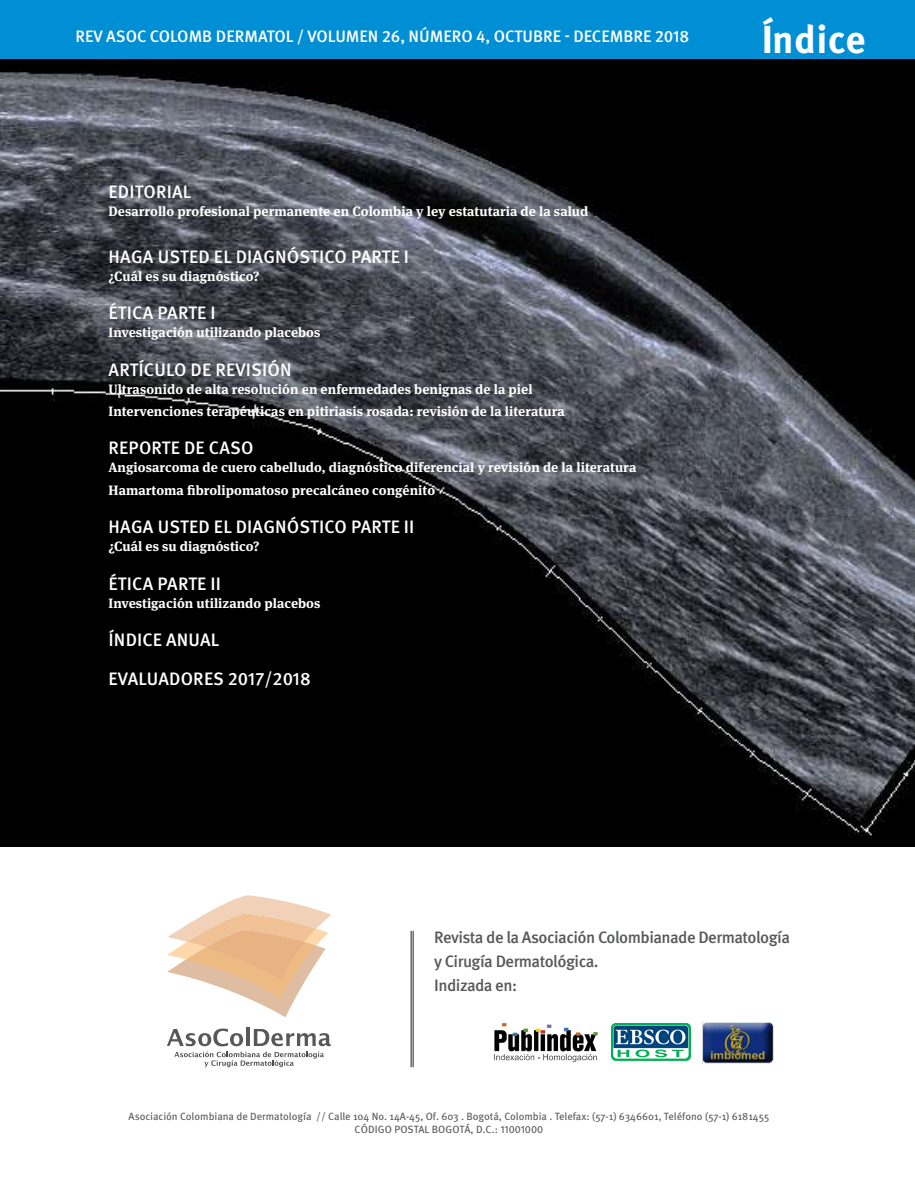
<style>
.page{position:relative;width:915px;height:1191px;background:#fff}
.page>*{position:absolute;margin:0;border:0;box-sizing:border-box;transform-origin:0 0}
.t1{font:700 39px "Meta Pro";letter-spacing:.01em;color:#fff}
.t2{font:500 18px/38.5px "Meta Pro";letter-spacing:.01em;color:#fff}
.t3{font:500 16.5px/24px "Meta Pro";letter-spacing:-.03em;color:#57585a}
.t4{font:500 16.5px "Meta Pro";color:#fff}
.t5{font:700 13.5px/22.2px "Meta Serif OT";letter-spacing:.005em;color:#fff}
.t6{font:10.5px/12.6px "Meta Pro";color:#57585a;text-align:center}
</style>
<div class="page">
<div style="left:0;top:0;width:914px;height:60px;background:#008fd5"></div>
<hr style="left:246px;top:1027px;width:3px;height:19px;background:#57585a">
<svg style="left:167px;top:1028px;width:163px;height:39px"></svg>
<svg style="left:167px;top:895px;width:164px;height:122px"></svg>
<hr style="left:412px;top:930px;width:1px;height:137px;background:#231f20">
<hr style="left:410px;top:930px;width:1px;height:137px;background:#231f20">
<img style="left:494px;top:1023px;width:104px;height:40px">
<img style="left:611px;top:1023px;width:79px;height:38px">
<img style="left:702px;top:1022px;width:71px;height:41px">
<img style="left:0;top:60px;width:914px;height:786px">
<p class="t4" style="left:76px;top:26px;width:615px">REV ASOC COLOMB DERMATOL / VOLUMEN 26, NÚMERO 4, OCTUBRE - DECEMBRE 2018</p>
<h2 class="t2" style="left:109px;top:173px;width:84px">EDITORIAL</h2>
<p class="t5" style="left:108px;top:200px;width:481px">Desarrollo profesional permanente en Colombia y ley estatutaria de la salud</p>
<h2 class="t2" style="left:109px;top:238px;width:302px">HAGA USTED EL DIAGNÓSTICO PARTE I</h2>
<p class="t5" style="left:108px;top:265px;width:152px">¿Cuál es su diagnóstico?</p>
<h2 class="t2" style="left:109px;top:294px;width:108px">ÉTICA PARTE I</h2>
<p class="t5" style="left:108px;top:321px;width:213px">Investigación utilizando placebos</p>
<h2 class="t2" style="left:109px;top:351px;width:184px">ARTÍCULO DE REVISIÓN</h2>
<p class="t5" style="left:108px;top:378px;width:457px">Ultrasonido de alta resolución en enfermedades benignas de la piel<br>Intervenciones terapéuticas en pitiriasis rosada: revisión de la literatura</p>
<h2 class="t2" style="left:109px;top:429px;width:146px">REPORTE DE CASO</h2>
<p class="t5" style="left:108px;top:457px;width:529px">Angiosarcoma de cuero cabelludo, diagnóstico diferencial y revisión de la literatura<br>Hamartoma fibrolipomatoso precalcáneo congénito</p>
<h2 class="t2" style="left:109px;top:508px;width:307px">HAGA USTED EL DIAGNÓSTICO PARTE II</h2>
<p class="t5" style="left:108px;top:535px;width:152px">¿Cuál es su diagnóstico?</p>
<h2 class="t2" style="left:109px;top:565px;width:114px">ÉTICA PARTE II</h2>
<p class="t5" style="left:108px;top:592px;width:213px">Investigación utilizando placebos</p>
<h2 class="t2" style="left:109px;top:621px;width:203px">ÍNDICE ANUAL<br>EVALUADORES 2017/2018</h2>
<h1 class="t1" style="left:761px;top:15px;width:106px">Índice</h1>
<p class="t3" style="left:434px;top:926px;width:357px">Revista de la Asociación Colombianade Dermatología y Cirugía Dermatológica.<br>Indizada en:</p>
<p class="t6" style="left:128px;top:1110px;width:642px">Asociación Colombiana de Dermatología // Calle 104 No. 14A-45, Of. 603 . Bogotá, Colombia . Telefax: (57-1) 6346601, Teléfono (57-1) 6181455<br>CÓDIGO POSTAL BOGOTÁ, D.C.: 11001000</p>
</div>
